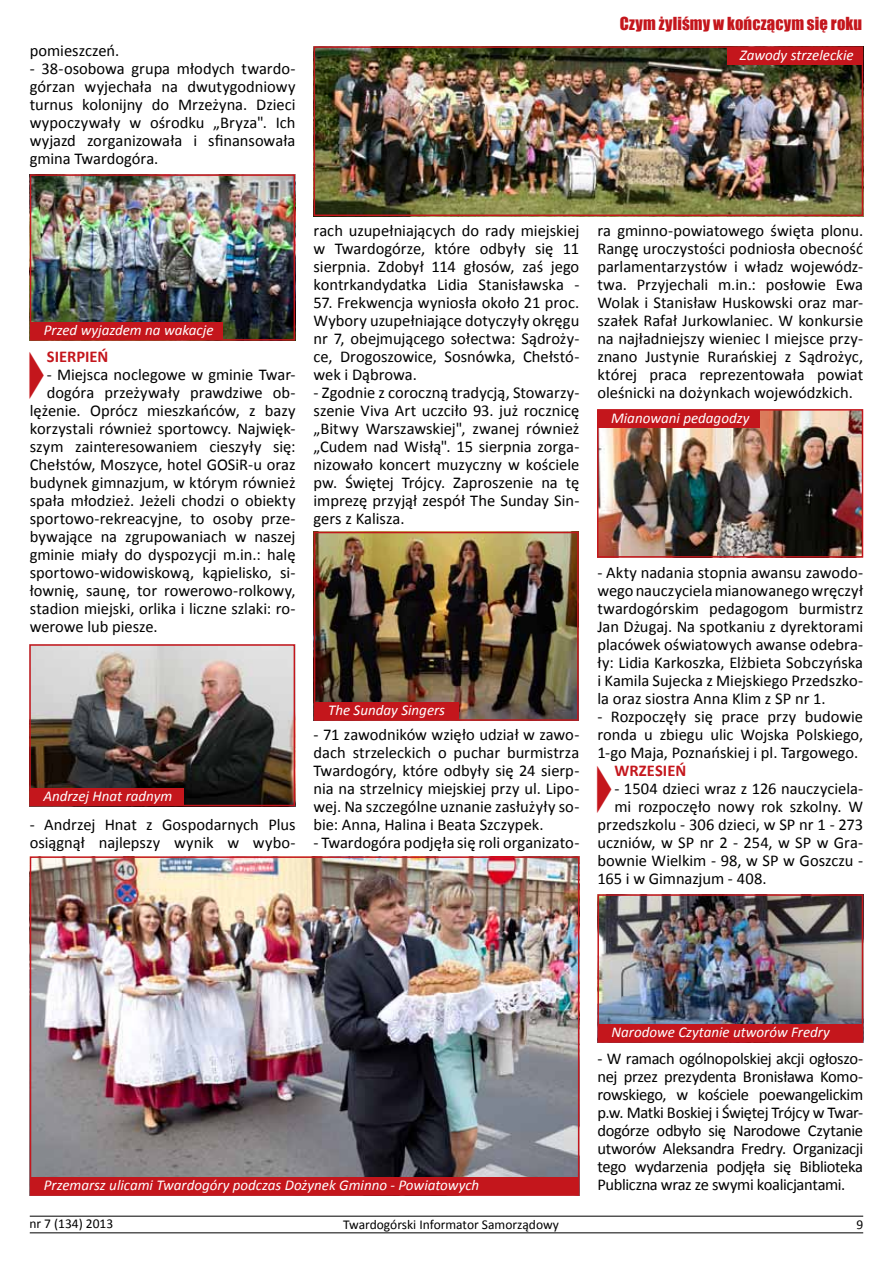
<style>
.page{position:relative;width:893px;height:1263px;background:#fff}
.page>*{position:absolute;margin:0;border:0;box-sizing:border-box;transform-origin:0 0}
.t1{font:66.75px "Arial";color:#c4161c;scale:.3 1}
.t2{font:16.5px/18px "Calibri";color:#000;text-align:justify}
.t3{font:16.5px "Impact";letter-spacing:.01em;color:#c4161c}
.t4{font:700 16.5px "Calibri";color:#c4161c}
.t5{font:italic 15px "Calibri";color:#fff}
.t6{font:13.5px "Calibri";color:#000}
</style>
<div class="page">
<img style="left:317px;top:49px;width:543px;height:164px">
<div style="left:314px;top:46px;width:549px;height:170px;border:2px solid #c4161c"></div>
<img style="left:33px;top:859px;width:543px;height:318px">
<div style="left:30px;top:856px;width:549px;height:340px;border:2px solid #c4161c"></div>
<img style="left:32px;top:647px;width:260px;height:156px">
<div style="left:29px;top:644px;width:266px;height:162px;border:2px solid #c4161c"></div>
<img style="left:33px;top:177px;width:259px;height:161px">
<div style="left:30px;top:174px;width:265px;height:167px;border:2px solid #c4161c"></div>
<img style="left:317px;top:535px;width:259px;height:183px">
<div style="left:314px;top:532px;width:265px;height:189px;border:2px solid #c4161c"></div>
<img style="left:600px;top:412px;width:260px;height:143px">
<div style="left:597px;top:409px;width:266px;height:149px;border:2px solid #c4161c"></div>
<img style="left:600px;top:897px;width:260px;height:127px">
<div style="left:597px;top:894px;width:266px;height:149px;border:2px solid #c4161c"></div>
<div style="left:31px;top:322px;width:192px;height:17px;background:#c4161c"></div>
<div style="left:727px;top:48px;width:135px;height:17px;background:#c4161c"></div>
<div style="left:315px;top:702px;width:144px;height:17px;background:#c4161c"></div>
<div style="left:598px;top:410px;width:162px;height:17px;background:#c4161c"></div>
<div style="left:31px;top:788px;width:153px;height:17px;background:#c4161c"></div>
<div style="left:31px;top:1177px;width:548px;height:17px;background:#c4161c"></div>
<div style="left:599px;top:1024px;width:263px;height:17px;background:#c4161c"></div>
<hr style="left:30px;top:1232px;width:833px;height:1px;background:#000">
<hr style="left:30px;top:1216px;width:833px;height:1px;background:#000">
<p class="t2" style="left:30px;top:42px;width:91px">pomieszczeń.</p>
<p class="t2" style="left:30px;top:60px;width:267px">- 38-osobowa grupa młodych twardo&shy;górzan wyjechała na dwutygodniowy turnus kolonijny do Mrzeżyna. Dzieci wypoczywały w ośrodku „Bryza". Ich wyjazd zorganizowała i sfinansowała gmina Twardogóra.</p>
<p class="t3" style="left:620px;top:10px;width:244px">Czym żyliśmy w kończącym się roku</p>
<p class="t5" style="left:740px;top:45px;width:115px">Zawody strzeleckie</p>
<p class="t5" style="left:44px;top:319px;width:171px">Przed wyjazdem na wakacje</p>
<h1 class="t1" style="left:27px;top:331px;width:68px">►</h1>
<p class="t4" style="left:47px;top:346px;width:47px">SIERPIEŃ</p>
<p class="t2" style="left:47px;top:366px;width:250px">- Miejsca noclegowe w gminie Twar-</p>
<p class="t2" style="left:47px;top:384px;width:250px">dogóra przeżywały prawdziwe ob-</p>
<p class="t2" style="left:30px;top:402px;width:267px">lężenie. Oprócz mieszkańców, z bazy</p>
<p class="t2" style="left:30px;top:420px;width:267px">korzystali również sportowcy. Najwięk-</p>
<p class="t2" style="left:30px;top:438px;width:267px">szym zainteresowaniem cieszyły się:</p>
<p class="t2" style="left:30px;top:456px;width:267px">Chełstów, Moszyce, hotel GOSiR-u oraz</p>
<p class="t2" style="left:30px;top:474px;width:267px">budynek gimnazjum, w którym również</p>
<p class="t2" style="left:30px;top:492px;width:267px">spała młodzież. Jeżeli chodzi o obiekty</p>
<p class="t2" style="left:30px;top:510px;width:267px">sportowo-rekreacyjne, to osoby prze-</p>
<p class="t2" style="left:30px;top:528px;width:267px">bywające na zgrupowaniach w naszej</p>
<p class="t2" style="left:30px;top:546px;width:267px">gminie miały do dyspozycji m.in.: halę</p>
<p class="t2" style="left:30px;top:564px;width:267px">sportowo-widowiskową, kąpielisko, si-</p>
<p class="t2" style="left:30px;top:582px;width:267px">łownię, saunę, tor rowerowo-rolkowy,</p>
<p class="t2" style="left:30px;top:600px;width:267px">stadion miejski, orlika i liczne szlaki: ro-</p>
<p class="t2" style="left:30px;top:618px;width:129px">werowe lub piesze.</p>
<p class="t2" style="left:314px;top:222px;width:267px">rach uzupełniających do rady miejskiej w Twardogórze, które odbyły się 11 sierpnia. Zdobył 114 głosów, zaś jego kontrkandydatka Lidia Stanisławska -</p>
<p class="t2" style="left:314px;top:294px;width:267px">57. Frekwencja wyniosła około 21 proc.<br>Wybory uzupełniające dotyczyły okręgu nr 7, obejmującego sołectwa: Sądroży&shy;ce, Drogoszowice, Sosnówka, Chełstó&shy;wek i Dąbrowa.</p>
<p class="t2" style="left:314px;top:384px;width:267px">- Zgodnie z coroczną tradycją, Stowarzy&shy;szenie Viva Art uczciło 93. już rocznicę „Bitwy Warszawskiej", zwanej również „Cudem nad Wisłą". 15 sierpnia zorga&shy;nizowało koncert muzyczny w kościele pw. Świętej Trójcy. Zaproszenie na tę imprezę przyjął zespół The Sunday Sin&shy;gers z Kalisza.</p>
<p class="t5" style="left:43px;top:785px;width:130px">Andrzej Hnat radnym</p>
<p class="t2" style="left:30px;top:816px;width:267px">- Andrzej Hnat z Gospodarnych Plus osiągnął najlepszy wynik w wybo-</p>
<p class="t5" style="left:328px;top:700px;width:119px">The Sunday Singers</p>
<p class="t2" style="left:314px;top:726px;width:267px">- 71 zawodników wzięło udział w zawo&shy;dach strzeleckich o puchar burmistrza Twardogóry, które odbyły się 24 sierp&shy;nia na strzelnicy miejskiej przy ul. Lipo&shy;wej. Na szczególne uznanie zasłużyły so&shy;bie: Anna, Halina i Beata Szczypek.</p>
<p class="t2" style="left:314px;top:834px;width:267px">- Twardogóra podjęła się roli organizato-</p>
<p class="t2" style="left:597px;top:222px;width:267px">ra gminno-powiatowego święta plonu.<br>Rangę uroczystości podniosła obecność parlamentarzystów i władz wojewódz&shy;twa. Przyjechali m.in.: posłowie Ewa Wolak i Stanisław Huskowski oraz mar&shy;szałek Rafał Jurkowlaniec. W konkursie na najładniejszy wieniec I miejsce przy&shy;znano Justynie Rurańskiej z Sądrożyc, której praca reprezentowała powiat oleśnicki na dożynkach wojewódzkich.</p>
<p class="t5" style="left:611px;top:407px;width:140px">Mianowani pedagodzy</p>
<p class="t2" style="left:597px;top:564px;width:267px">- Akty nadania stopnia awansu zawodo&shy;wego nauczyciela mianowanego wręczył twardogórskim pedagogom burmistrz Jan Dżugaj. Na spotkaniu z dyrektorami placówek oświatowych awanse odebra&shy;ły: Lidia Karkoszka, Elżbieta Sobczyńska i Kamila Sujecka z Miejskiego Przedszko&shy;la oraz siostra Anna Klim z SP nr 1.</p>
<p class="t2" style="left:597px;top:708px;width:267px">- Rozpoczęły się prace przy budowie ronda u zbiegu ulic Wojska Polskiego, 1-go Maja, Poznańskiej i pl. Targowego.</p>
<h1 class="t1" style="left:595px;top:745px;width:68px">►</h1>
<p class="t4" style="left:614px;top:760px;width:41px">WRZESIEŃ</p>
<p class="t2" style="left:614px;top:780px;width:250px">- 1504 dzieci wraz z 126 nauczyciela-</p>
<p class="t2" style="left:614px;top:798px;width:250px">mi rozpoczęło nowy rok szkolny. W</p>
<p class="t2" style="left:597px;top:816px;width:267px">przedszkolu - 306 dzieci, w SP nr 1 - 273</p>
<p class="t2" style="left:597px;top:834px;width:267px">uczniów, w SP nr 2 - 254, w SP w Gra-</p>
<p class="t2" style="left:597px;top:852px;width:267px">bownie Wielkim - 98, w SP w Goszczu -</p>
<p class="t2" style="left:597px;top:870px;width:171px">165 i w Gimnazjum - 408.</p>
<p class="t5" style="left:44px;top:1174px;width:437px">Przemarsz ulicami Twardogóry podczas Dożynek Gminno - Powiatowych</p>
<p class="t5" style="left:611px;top:1021px;width:220px">Narodowe Czytanie utworów Fredry</p>
<p class="t2" style="left:597px;top:1050px;width:267px">- W ramach ogólnopolskiej akcji ogłoszo&shy;nej przez prezydenta Bronisława Komo&shy;rowskiego, w kościele poewangelickim p.w. Matki Boskiej i Świętej Trójcy w Twar&shy;dogórze odbyło się Narodowe Czytanie utworów Aleksandra Fredry. Organizacji tego wydarzenia podjęła się Biblioteka Publiczna wraz ze swymi koalicjantami.</p>
<p class="t6" style="left:29px;top:1215px;width:85px">nr 7 (134) 2013</p>
<p class="t6" style="left:343px;top:1215px;width:217px">Twardogórski Informator Samorządowy</p>
<p class="t6" style="left:856px;top:1215px;width:8px">9</p>
</div>
